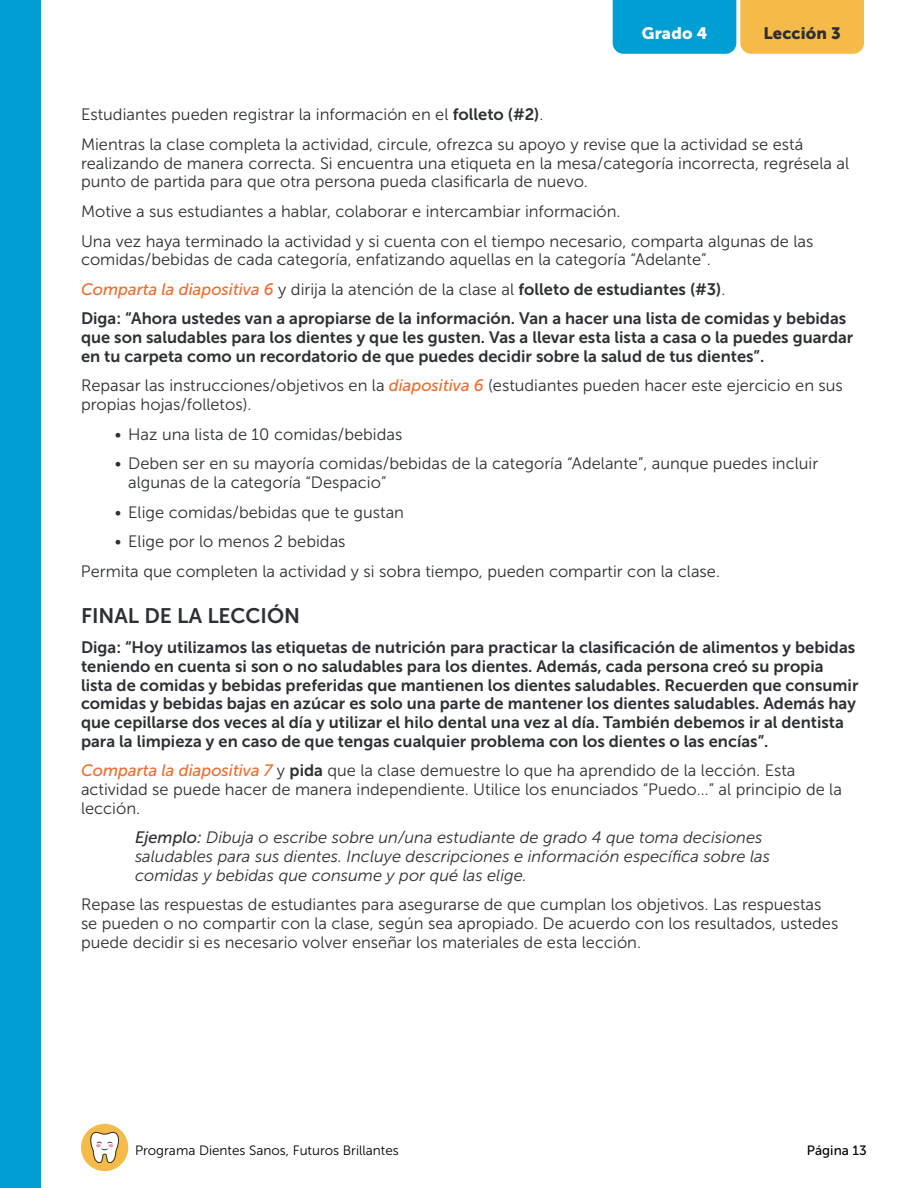
<style>
.page{position:relative;width:918px;height:1188px;background:#fff}
.page>*{position:absolute;margin:0;border:0;box-sizing:border-box;transform-origin:0 0}
.t1{font:21px "Museo Sans 700";color:#2c2f35}
.t2{font:16.5px/18.8px "Museo Sans 300";color:#2c2f35}
.t3{font:16.5px/18.8px "Museo Sans 700";color:#2c2f35}
.t4{font:italic 16.5px/18.8px "Museo Sans 300";color:#2c2f35}
.t5{font:16.5px "Museo Sans 900";letter-spacing:.01em;color:#2c2f35}
.t6{font:16.5px "Museo Sans 900";letter-spacing:.01em;color:#fff}
.t7{font:13.5px "Museo Sans 300";color:#000}
.t8{font:13.5px "Museo Sans 500";color:#000}
.s1{font-family:"Museo Sans 700"}
.s2{font-family:"Museo Sans 500";font-style:italic;color:#ed6c2d}
.s3{font-family:"Museo Sans 500"}
</style>
<div class="page">
<div style="left:0;top:0;width:40px;height:1188px;background:#009fd3"></div>
<div style="left:81px;top:1124px;width:47px;height:47px;background:#f5ba47;border-radius:50%"></div>
<svg style="left:90px;top:1132px;width:29px;height:31px"></svg>
<svg style="left:613px;top:0;width:251px;height:54px;background:#7eae8f"></svg>
<p class="t6" style="left:642px;top:24px;width:67px">Grado 4</p>
<p class="t5" style="left:763px;top:24px;width:79px">Lección 3</p>
<p class="t2" style="left:81px;top:100px;width:724px;line-height:29.5px">Estudiantes pueden registrar la información en el <span class="s1">folleto (#2)</span>.<br>Mientras la clase completa la actividad, circule, ofrezca su apoyo y revise que la actividad se está</p>
<p class="t2" style="left:81px;top:154px;width:770px">realizando de manera correcta. Si encuentra una etiqueta en la mesa/categoría incorrecta, regrésela al punto de partida para que otra persona pueda clasificarla de nuevo.</p>
<p class="t2" style="left:81px;top:197px;width:734px;line-height:29.5px">Motive a sus estudiantes a hablar, colaborar e intercambiar información.<br>Una vez haya terminado la actividad y si cuenta con el tiempo necesario, comparta algunas de las</p>
<p class="t2" style="left:81px;top:245px;width:646px;line-height:29.5px">comidas/bebidas de cada categoría, enfatizando aquellas en la categoría “Adelante”.<br><span class="s2">Comparta la diapositiva 6</span> y dirija la atención de la clase al <span class="s1">folleto de estudiantes (#3)</span>.</p>
<p class="t3" style="left:81px;top:309px;width:774px">Diga: “Ahora ustedes van a apropiarse de la información. Van a hacer una lista de comidas y bebidas que son saludables para los dientes y que les gusten. Vas a llevar esta lista a casa o la puedes guardar en tu carpeta como un recordatorio de que puedes decidir sobre la salud de tus dientes”.</p>
<p class="t2" style="left:81px;top:376px;width:763px">Repasar las instrucciones/objetivos en la <span class="s2">diapositiva 6</span> (estudiantes pueden hacer este ejercicio en sus propias hojas/folletos).</p>
<p class="t2" style="left:115px;top:425px;width:289px">• Haz una lista de 10 comidas/bebidas</p>
<p class="t2" style="left:128px;top:454px;width:692px;text-indent:-13px">• Deben ser en su mayoría comidas/bebidas de la categoría “Adelante”, aunque puedes incluir algunas de la categoría “Despacio”</p>
<p class="t2" style="left:115px;top:503px;width:291px">• Elige comidas/bebidas que te gustan</p>
<p class="t2" style="left:81px;top:527px;width:641px;line-height:29.5px;text-indent:34px">• Elige por lo menos 2 bebidas<br>Permita que completen la actividad y si sobra tiempo, pueden compartir con la clase.</p>
<p class="t1" style="left:81px;top:605px;width:221px">FINAL DE LA LECCIÓN</p>
<p class="t3" style="left:81px;top:638px;width:779px">Diga: “Hoy utilizamos las etiquetas de nutrición para practicar la clasificación de alimentos y bebidas teniendo en cuenta si son o no saludables para los dientes. Además, cada persona creó su propia lista de comidas y bebidas preferidas que mantienen los dientes saludables. Recuerden que consumir comidas y bebidas bajas en azúcar es solo una parte de mantener los dientes saludables. Además hay que cepillarse dos veces al día y utilizar el hilo dental una vez al día. También debemos ir al dentista para la limpieza y en caso de que tengas cualquier problema con los dientes o las encías”.</p>
<p class="t2" style="left:81px;top:761px;width:762px"><span class="s2">Comparta la diapositiva 7</span> y <span class="s1">pida</span> que la clase demuestre lo que ha aprendido de la lección. Esta actividad se puede hacer de manera independiente. Utilice los enunciados “Puedo…” al principio de la lección.</p>
<p class="t4" style="left:135px;top:828px;width:637px"><span class="s3">Ejemplo:</span> Dibuja o escribe sobre un/una estudiante de grado 4 que toma decisiones saludables para sus dientes. Incluye descripciones e información específica sobre las comidas y bebidas que consume y por qué las elige.</p>
<p class="t2" style="left:81px;top:895px;width:759px">Repase las respuestas de estudiantes para asegurarse de que cumplan los objetivos. Las respuestas se pueden o no compartir con la clase, según sea apropiado. De acuerdo con los resultados, ustedes puede decidir si es necesario volver enseñar los materiales de esta lección.</p>
<p class="t7" style="left:135px;top:1143px;width:265px">Programa Dientes Sanos, Futuros Brillantes</p>
<p class="t8" style="left:807px;top:1143px;width:61px">Página 13</p>
</div>
